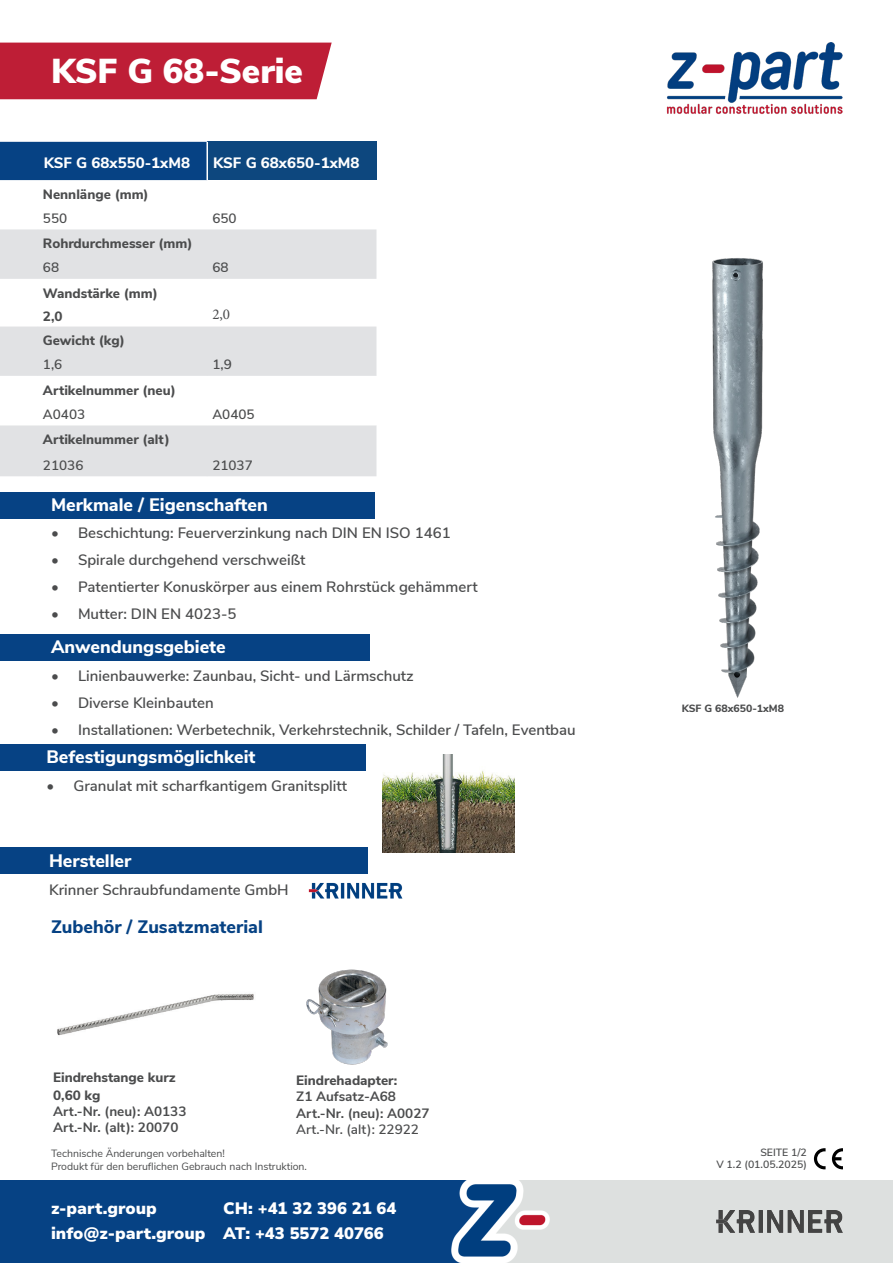
<style>
.page{position:relative;width:893px;height:1263px;background:#fff}
.page>*{position:absolute;margin:0;border:0;box-sizing:border-box;transform-origin:0 0}
.t1{font:900 34.5px "Nunito Sans";color:#fff}
.t2{font:800 18px "Nunito Sans";color:#fff}
.t3{font:800 18px "Nunito Sans";color:#064284}
.t4{font:900 16.5px "Nunito Sans 10 pt";color:#fff}
.t5{font:600 15px "Nunito Sans";color:#4b4c4d}
.Subline{font:800 15px "Nunito Sans";color:#fff}
.Tabelle_fett{font:15px "Minion Pro";color:#4b4c4d}
.Tabelle_fett-2{font:800 13.5px "Nunito Sans";color:#4b4c4d}
.t6{font:700 13.5px "Nunito Sans";color:#4b4c4d}
.Tabelle_normal{font:600 13.5px "Nunito Sans";color:#4b4c4d}
.t7{font:10.5px "Nunito Sans";color:#4b4c4d}
.t8{font:600 10.5px "Nunito Sans";color:#4b4c4d}
.t9{font:800 10.5px "Nunito Sans";color:#4b4c4d}
</style>
<div class="page">
<div style="left:0;top:43px;width:332px;height:56px;background:#be1e36"></div>
<img style="left:712px;top:258px;width:51px;height:440px">
<div style="left:493px;top:1180px;width:400px;height:83px;background:#dde0df"></div>
<img style="left:716px;top:1211px;width:126px;height:21px">
<svg style="left:814px;top:1148px;width:12px;height:21px"></svg>
<svg style="left:832px;top:1148px;width:10px;height:21px"></svg>
<div style="left:0;top:1180px;width:493px;height:83px;background:#064284"></div>
<img style="left:452px;top:1180px;width:98px;height:83px">
<img style="left:667px;top:43px;width:176px;height:71px">
<div style="left:0;top:634px;width:370px;height:26px;background:#064284"></div>
<div style="left:0;top:744px;width:365px;height:26px;background:#064284"></div>
<div style="left:0;top:492px;width:374px;height:27px;background:#064284"></div>
<div style="left:0;top:847px;width:367px;height:27px;background:#064284"></div>
<img style="left:308px;top:882px;width:95px;height:17px">
<div style="left:0;top:142px;width:206px;height:38px;background:#064284"></div>
<div style="left:207px;top:142px;width:169px;height:38px;background:#0d477e"></div>
<svg style="left:0;top:229px;width:376px;height:247px;fill:#e1e2e4"></svg>
<svg style="left:0;top:376px;width:376px;height:49px"></svg>
<hr style="left:206px;top:142px;width:2px;height:38px;background:#fff">
<img style="left:306px;top:969px;width:82px;height:96px">
<img style="left:383px;top:755px;width:132px;height:97px">
<img style="left:57px;top:993px;width:197px;height:43px">
<p class="t1" style="left:51px;top:46px;width:253px">KSF G 68-Serie</p>
<p class="Subline" style="left:44px;top:151px;width:148px">KSF G 68x550-1xM8</p>
<p class="Subline" style="left:213px;top:151px;width:148px">KSF G 68x650-1xM8</p>
<p class="Tabelle_fett-2" style="left:43px;top:184px;width:107px">Nennlänge (mm)</p>
<p class="Tabelle_normal" style="left:43px;top:208px;width:26px">550</p>
<p class="Tabelle_normal" style="left:212px;top:208px;width:26px">650</p>
<p class="Tabelle_fett-2" style="left:43px;top:234px;width:151px">Rohrdurchmesser (mm)</p>
<p class="Tabelle_normal" style="left:43px;top:257px;width:18px">68</p>
<p class="Tabelle_normal" style="left:212px;top:257px;width:18px">68</p>
<p class="Tabelle_fett-2" style="left:43px;top:283px;width:116px">Wandstärke (mm)</p>
<p class="Tabelle_fett-2" style="left:43px;top:307px;width:21px">2,0</p>
<p class="Tabelle_fett" style="left:212px;top:304px;width:19px">2,0</p>
<p class="Tabelle_fett-2" style="left:43px;top:331px;width:83px">Gewicht (kg)</p>
<p class="Tabelle_normal" style="left:43px;top:355px;width:21px">1,6</p>
<p class="Tabelle_normal" style="left:212px;top:355px;width:21px">1,9</p>
<p class="Tabelle_fett-2" style="left:43px;top:380px;width:134px">Artikelnummer (neu)</p>
<p class="Tabelle_normal" style="left:43px;top:404px;width:44px">A0403</p>
<p class="Tabelle_normal" style="left:212px;top:404px;width:44px">A0405</p>
<p class="Tabelle_fett-2" style="left:43px;top:429px;width:128px">Artikelnummer (alt)</p>
<p class="Tabelle_normal" style="left:43px;top:455px;width:42px">21036</p>
<p class="Tabelle_normal" style="left:212px;top:455px;width:42px">21037</p>
<p class="t2" style="left:51px;top:491px;width:218px">Merkmale / Eigenschaften</p>
<p class="t5" style="left:51px;top:521px;width:401px">• Beschichtung: Feuerverzinkung nach DIN EN ISO 1461</p>
<p class="t5" style="left:51px;top:548px;width:256px">• Spirale durchgehend verschweißt</p>
<p class="t5" style="left:51px;top:575px;width:428px">• Patentierter Konuskörper aus einem Rohrstück gehämmert</p>
<p class="t5" style="left:51px;top:602px;width:187px">• Mutter: DIN EN 4023-5</p>
<p class="t2" style="left:51px;top:633px;width:176px">Anwendungsgebiete</p>
<p class="t5" style="left:51px;top:665px;width:364px">• Linienbauwerke: Zaunbau, Sicht- und Lärmschutz</p>
<p class="t5" style="left:51px;top:692px;width:164px">• Diverse Kleinbauten</p>
<p class="t5" style="left:51px;top:719px;width:526px">• Installationen: Werbetechnik, Verkehrstechnik, Schilder / Tafeln, Eventbau</p>
<p class="t2" style="left:46px;top:743px;width:211px">Befestigungsmöglichkeit</p>
<p class="t5" style="left:46px;top:775px;width:302px">• Granulat mit scharfkantigem Granitsplitt</p>
<p class="t2" style="left:49px;top:847px;width:84px">Hersteller</p>
<p class="t5" style="left:49px;top:878px;width:241px">Krinner Schraubfundamente GmbH</p>
<p class="t3" style="left:51px;top:913px;width:213px">Zubehör / Zusatzmaterial</p>
<p class="Tabelle_fett-2" style="left:53px;top:1067px;width:124px">Eindrehstange kurz</p>
<p class="Tabelle_fett-2" style="left:53px;top:1085px;width:49px">0,60 kg</p>
<p class="t6" style="left:53px;top:1101px;width:135px">Art.-Nr. (neu): A0133</p>
<p class="t6" style="left:53px;top:1117px;width:127px">Art.-Nr. (alt): 20070</p>
<p class="Tabelle_fett-2" style="left:296px;top:1070px;width:103px">Eindrehadapter:</p>
<p class="t6" style="left:296px;top:1087px;width:101px">Z1 Aufsatz-A68</p>
<p class="t6" style="left:296px;top:1103px;width:135px">Art.-Nr. (neu): A0027</p>
<p class="Tabelle_normal" style="left:296px;top:1119px;width:124px">Art.-Nr. (alt): 22922</p>
<p class="t7" style="left:51px;top:1146px;width:175px">Technische Änderungen vorbehalten!</p>
<p class="t7" style="left:51px;top:1159px;width:257px">Produkt für den beruflichen Gebrauch nach Instruktion.</p>
<p class="t4" style="left:51px;top:1197px;width:107px">z-part.group</p>
<p class="t4" style="left:223px;top:1197px;width:175px">CH: +41 32 396 21 64</p>
<p class="t4" style="left:51px;top:1221px;width:156px">info@z-part.group</p>
<p class="t4" style="left:223px;top:1221px;width:162px">AT: +43 5572 40766</p>
<p class="t9" style="left:682px;top:700px;width:104px">KSF G 68x650-1xM8</p>
<p class="t8" style="left:760px;top:1144px;width:48px">SEITE 1/2</p>
<p class="t8" style="left:716px;top:1157px;width:92px">V 1.2 (01.05.2025)</p>
</div>
